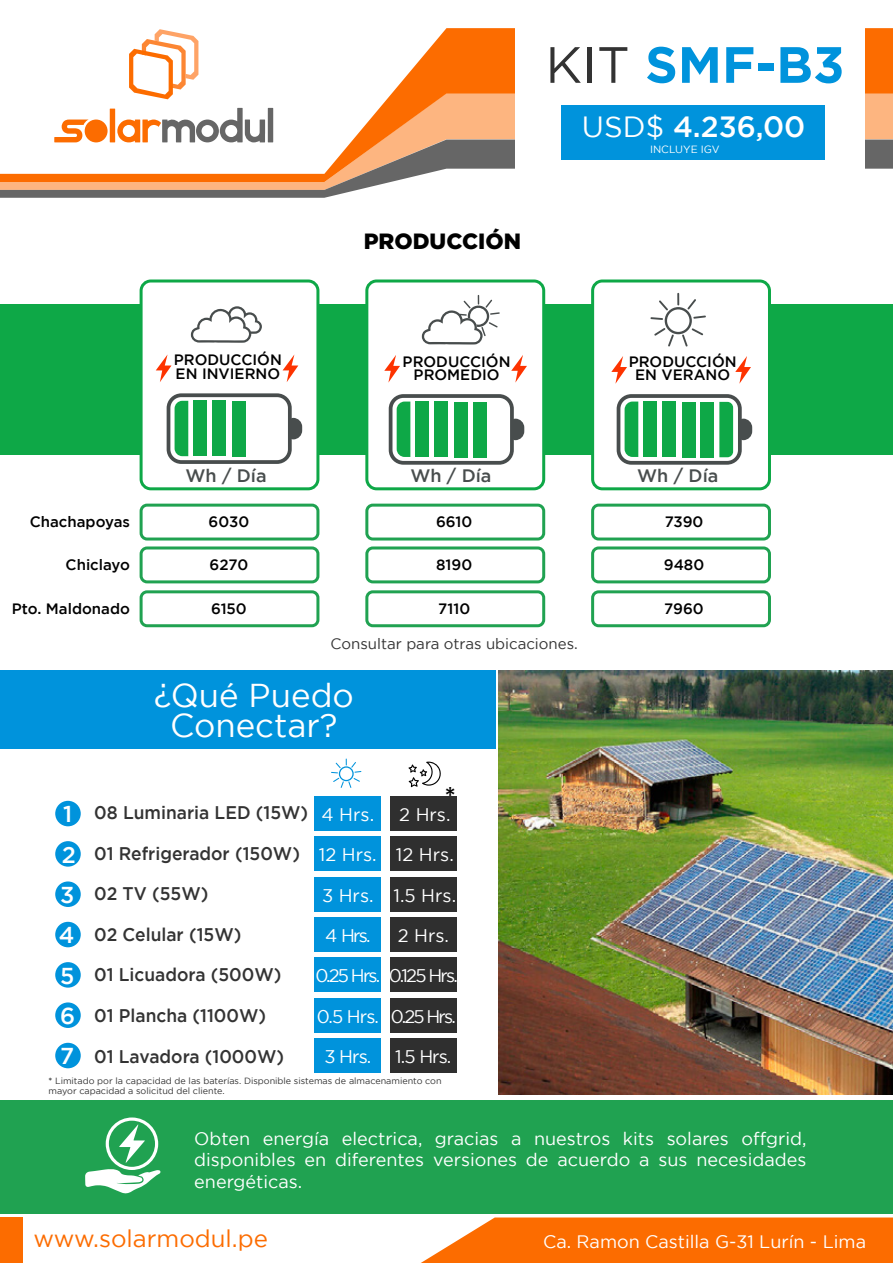
<style>
.page{position:relative;width:893px;height:1263px;background:#fff}
.page>*{position:absolute;margin:0;border:0;box-sizing:border-box;transform-origin:0 0}
.t1{font:700 51px "Gotham";color:#0093dc}
.t2{font:33px/30px "Gotham";color:#fff;text-align:center}
.t3{font:500 29.25px "Gotham";color:#fff}
.t4{font:500 27px "Gotham";color:#000}
.t5{font:24px "Gotham";color:#fc6c00}
.t6{font:500 22.95px/40.3px "Gotham";color:#fff}
.t7{font:900 22.05px "Gotham";color:#000}
.t8{font:500 18.3px "Gotham";color:#333;scale:.95 1}
.t9{font:18.3px "Gotham";letter-spacing:-.05em;color:#fff}
.t10{font:18.3px "Gotham";letter-spacing:-.1em;color:#fff}
.t11{font:18.3px "Gotham";color:#fff}
.t12{font:18px/21.6px "Gotham";color:#fff;text-align:justify}
.t13{font:500 18px "Gotham";color:#484d4d}
.t14{font:500 15px/13.5px "Gotham";color:#000;text-align:center}
.t15{font:15px "Gotham";color:#333}
.t16{font:10.5px "Gotham";color:#fff}
.t17{font:9px/10.5px "Gotham";color:#333}
.s1{font-weight:400;color:#333}
.s2{font-weight:400}
.s3{font-weight:500}
</style>
<div class="page">
<div style="left:0;top:305px;width:893px;height:150px;background:#0ea847"></div>
<svg style="left:129px;top:28px;width:764px;height:65px"></svg>
<svg style="left:54px;top:93px;width:839px;height:47px"></svg>
<svg style="left:0;top:140px;width:893px;height:58px"></svg>
<div style="left:516px;top:0;width:349px;height:169px;background:#fff"></div>
<svg style="left:421px;top:1217px;width:472px;height:46px;background:#fc7816"></svg>
<div style="left:0;top:1217px;width:23px;height:46px;background:#fc6c00"></div>
<div style="left:0;top:1100px;width:893px;height:113px;background:#20a251"></div>
<div style="left:141px;top:281px;width:177px;height:208px;background:#fff;border-radius:10px"></div>
<div style="left:140px;top:279px;width:179px;height:211px;border:3px solid #0ea847;border-radius:10px"></div>
<svg style="left:156px;top:354px;width:16px;height:28px"></svg>
<svg style="left:283px;top:354px;width:15px;height:28px"></svg>
<svg style="left:167px;top:393px;width:135px;height:71px"></svg>
<div style="left:193px;top:401px;width:14px;height:55px;background:#0ea847"></div>
<div style="left:212px;top:401px;width:14px;height:55px;background:#0ea847"></div>
<div style="left:232px;top:401px;width:13px;height:55px;background:#0ea847"></div>
<svg style="left:191px;top:306px;width:71px;height:37px"></svg>
<div style="left:367px;top:281px;width:177px;height:208px;background:#fff;border-radius:10px"></div>
<div style="left:365px;top:279px;width:180px;height:211px;border:3px solid #0ea847;border-radius:10px"></div>
<svg style="left:389px;top:394px;width:135px;height:71px"></svg>
<div style="left:416px;top:402px;width:13px;height:55px;background:#0ea847"></div>
<div style="left:434px;top:402px;width:14px;height:55px;background:#0ea847"></div>
<div style="left:454px;top:402px;width:13px;height:55px;background:#0ea847"></div>
<div style="left:473px;top:402px;width:13px;height:55px;background:#0ea847"></div>
<svg style="left:384px;top:355px;width:16px;height:28px"></svg>
<svg style="left:511px;top:355px;width:16px;height:28px"></svg>
<svg style="left:422px;top:295px;width:78px;height:49px"></svg>
<div style="left:593px;top:281px;width:176px;height:208px;background:#fff;border-radius:10px"></div>
<div style="left:591px;top:279px;width:180px;height:211px;border:3px solid #0ea847;border-radius:10px"></div>
<svg style="left:617px;top:394px;width:135px;height:71px"></svg>
<svg style="left:611px;top:356px;width:16px;height:28px"></svg>
<svg style="left:735px;top:356px;width:16px;height:28px"></svg>
<svg style="left:650px;top:293px;width:56px;height:54px"></svg>
<div style="left:0;top:670px;width:496px;height:79px;background:#0093dc"></div>
<svg style="left:85px;top:1117px;width:76px;height:77px"></svg>
<img style="left:499px;top:670px;width:394px;height:424px">
<svg style="left:331px;top:759px;width:30px;height:29px"></svg>
<div style="left:314px;top:796px;width:67px;height:34px;background:#0093dc"></div>
<div style="left:390px;top:796px;width:66px;height:34px;background:#2f2f2f"></div>
<div style="left:314px;top:837px;width:67px;height:34px;background:#0093dc"></div>
<div style="left:390px;top:837px;width:66px;height:34px;background:#2f2f2f"></div>
<div style="left:314px;top:877px;width:67px;height:34px;background:#0093dc"></div>
<div style="left:390px;top:877px;width:66px;height:34px;background:#2f2f2f"></div>
<div style="left:314px;top:917px;width:67px;height:34px;background:#0093dc"></div>
<div style="left:390px;top:917px;width:66px;height:34px;background:#2f2f2f"></div>
<div style="left:314px;top:958px;width:67px;height:34px;background:#0093dc"></div>
<div style="left:390px;top:958px;width:66px;height:34px;background:#2f2f2f"></div>
<div style="left:314px;top:998px;width:67px;height:34px;background:#0093dc"></div>
<div style="left:390px;top:998px;width:66px;height:34px;background:#2f2f2f"></div>
<div style="left:314px;top:1038px;width:67px;height:34px;background:#0093dc"></div>
<div style="left:390px;top:1038px;width:66px;height:34px;background:#2f2f2f"></div>
<svg style="left:408px;top:761px;width:33px;height:26px"></svg>
<div style="left:55px;top:801px;width:26px;height:25px;background:#0093dc;border-radius:50%"></div>
<div style="left:55px;top:841px;width:26px;height:26px;background:#0093dc;border-radius:50%"></div>
<div style="left:55px;top:881px;width:26px;height:26px;background:#0093dc;border-radius:50%"></div>
<div style="left:55px;top:922px;width:26px;height:25px;background:#0093dc;border-radius:50%"></div>
<div style="left:55px;top:962px;width:26px;height:26px;background:#0093dc;border-radius:50%"></div>
<div style="left:55px;top:1002px;width:26px;height:26px;background:#0093dc;border-radius:50%"></div>
<div style="left:55px;top:1043px;width:26px;height:25px;background:#0093dc;border-radius:50%"></div>
<div style="left:140px;top:504px;width:179px;height:36px;border:3px solid #20a251;border-radius:6px"></div>
<div style="left:365px;top:504px;width:180px;height:36px;border:3px solid #20a251;border-radius:6px"></div>
<div style="left:591px;top:504px;width:180px;height:36px;border:3px solid #20a251;border-radius:6px"></div>
<div style="left:140px;top:546px;width:179px;height:37px;border:3px solid #20a251;border-radius:6px"></div>
<div style="left:365px;top:546px;width:180px;height:37px;border:3px solid #20a251;border-radius:6px"></div>
<div style="left:591px;top:546px;width:180px;height:37px;border:3px solid #20a251;border-radius:6px"></div>
<div style="left:140px;top:590px;width:179px;height:37px;border:3px solid #20a251;border-radius:6px"></div>
<div style="left:365px;top:590px;width:180px;height:37px;border:3px solid #20a251;border-radius:6px"></div>
<div style="left:591px;top:590px;width:180px;height:37px;border:3px solid #20a251;border-radius:6px"></div>
<div style="left:561px;top:105px;width:264px;height:54px;background:#0093dc"></div>
<h1 class="t1" style="left:545px;top:35px;width:301px"><span class="s1">KIT</span> SMF-B3</h1>
<p class="t14" style="left:174px;top:353px;width:109px;text-align:left">PRODUCCIÓN<br>EN INVIERNO</p>
<p class="t13" style="left:185px;top:465px;width:83px">Wh / Día</p>
<p class="t7" style="left:364px;top:228px;width:159px">PRODUCCIÓN</p>
<p class="t14" style="left:403px;top:354px;width:109px">PRODUCCIÓN<br>PROMEDIO</p>
<p class="t13" style="left:410px;top:465px;width:83px">Wh / Día</p>
<h3 class="t3" style="left:582px;top:110px;width:225px"><span class="s2">USD$</span> 4.236,00</h3>
<p class="t16" style="left:650px;top:143px;width:71px">INCLUYE IGV</p>
<p class="t14" style="left:629px;top:354px;width:109px">PRODUCCIÓN<br>EN VERANO</p>
<p class="t13" style="left:637px;top:465px;width:83px">Wh / Día</p>
<p class="t14" style="left:30px;top:514px;width:102px">Chachapoyas</p>
<p class="t14" style="left:209px;top:514px;width:42px">6030</p>
<p class="t14" style="left:436px;top:514px;width:38px">6610</p>
<p class="t14" style="left:665px;top:514px;width:40px">7390</p>
<p class="t14" style="left:66px;top:557px;width:66px">Chiclayo</p>
<p class="t14" style="left:210px;top:557px;width:40px">6270</p>
<p class="t14" style="left:436px;top:557px;width:38px">8190</p>
<p class="t14" style="left:664px;top:557px;width:42px">9480</p>
<p class="t14" style="left:12px;top:601px;width:120px">Pto. Maldonado</p>
<p class="t14" style="left:211px;top:601px;width:37px">6150</p>
<p class="t14" style="left:438px;top:601px;width:34px">7110</p>
<p class="t14" style="left:664px;top:601px;width:41px">7960</p>
<p class="t15" style="left:331px;top:636px;width:249px">Consultar para otras ubicaciones.</p>
<p class="t6" style="left:59px;top:793px;width:19px">1<br>2<br>3<br>4<br>5<br>6<br>7</p>
<h2 class="t2" style="left:154px;top:680px;width:202px">¿Qué Puedo<br>Conectar?</h2>
<h3 class="t4" style="left:445px;top:781px;width:13px">*</h3>
<p class="t8" style="left:94px;top:802px;width:227px">08 Luminaria LED (15W)</p>
<p class="t8" style="left:94px;top:843px;width:218px">01 Refrigerador (150W)</p>
<p class="t8" style="left:94px;top:883px;width:122px">02 TV (55W)</p>
<p class="t8" style="left:94px;top:924px;width:156px">02 Celular (15W)</p>
<p class="t8" style="left:94px;top:964px;width:198px">01 Licuadora (500W)</p>
<p class="t8" style="left:94px;top:1005px;width:182px">01 Plancha (1100W)</p>
<p class="t8" style="left:94px;top:1045px;width:201px">01 Lavadora (1000W)</p>
<p class="t9" style="left:322px;top:804px;width:54px">4 Hrs.</p>
<p class="t9" style="left:399px;top:804px;width:53px">2 Hrs.</p>
<p class="t11" style="left:319px;top:845px;width:136px">12 Hrs. 12 Hrs.</p>
<p class="t9" style="left:322px;top:885px;width:136px">3 Hrs. 1.5 Hrs.</p>
<p class="t9" style="left:325px;top:925px;width:47px">4 Hrs.</p>
<p class="t9" style="left:398px;top:925px;width:53px">2 Hrs.</p>
<p class="t10" style="left:315px;top:966px;width:144px">0.25 Hrs. 0.125 Hrs.</p>
<p class="t9" style="left:317px;top:1006px;width:141px">0.5 Hrs. 0.25 Hrs.</p>
<p class="t9" style="left:324px;top:1046px;width:48px">3 Hrs.</p>
<p class="t9" style="left:395px;top:1046px;width:58px">1.5 Hrs.</p>
<p class="t17" style="left:49px;top:1075px;width:395px"><span class="s3">*</span> Limitado por la capacidad de las baterías. Disponible sistemas de almacenamiento con mayor capacidad a solicitud del cliente.</p>
<p class="t12" style="left:194px;top:1127px;width:614px">Obten energía electrica, gracias a nuestros kits solares offgrid, disponibles en diferentes versiones de acuerdo a sus necesidades energéticas.</p>
<h3 class="t5" style="left:33px;top:1225px;width:236px">www.solarmodul.pe</h3>
<p class="t12" style="left:543px;top:1231px;width:325px">Ca. Ramon Castilla G-31 Lurín - Lima</p>
</div>
